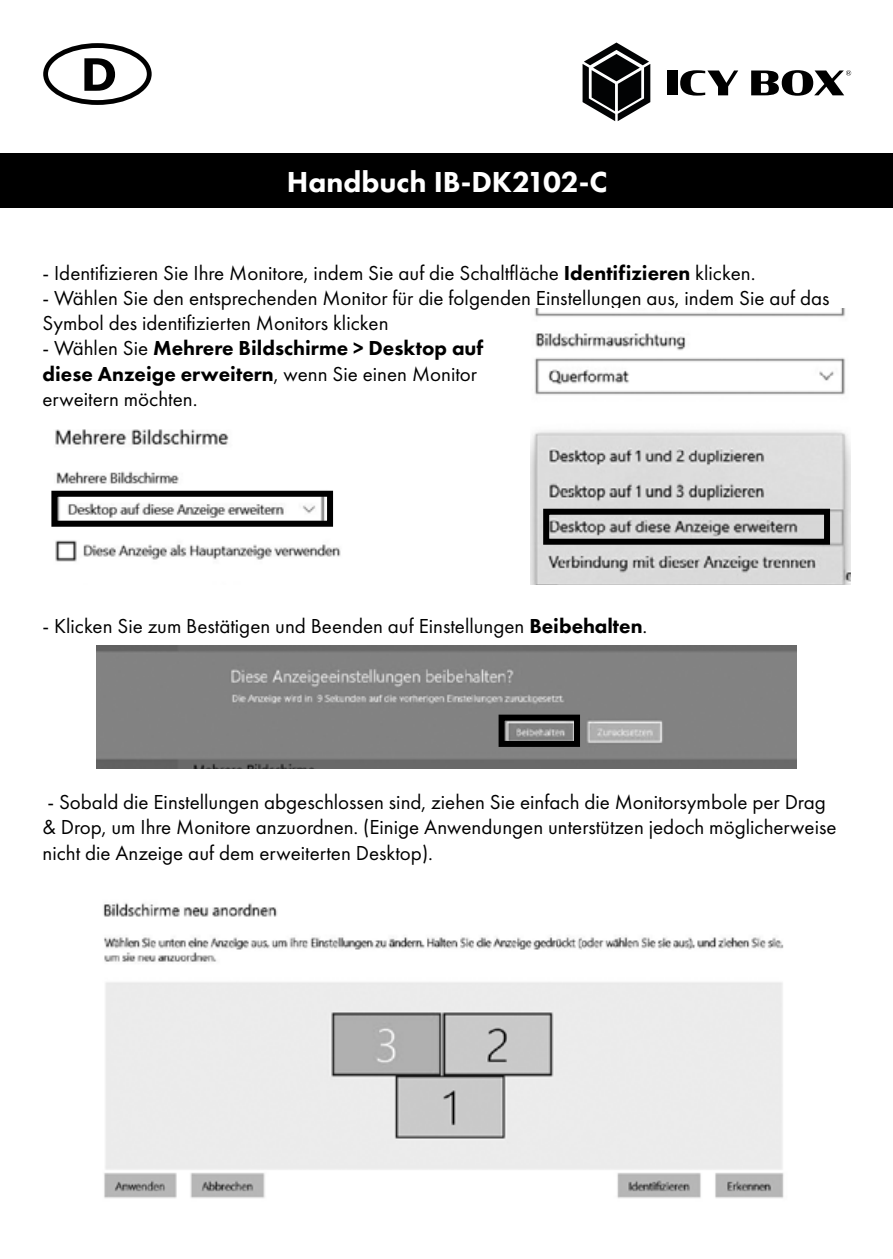
<style>
.page{position:relative;width:893px;height:1259px;background:#fff}
.page>*{position:absolute;margin:0;border:0;box-sizing:border-box;transform-origin:0 0}
.t1{font:800 30px "Futura PT";color:#fff}
.t2{font:21px/25.2px "Futura PT";color:#000}
.t3{font:800 21px/25.2px "Futura PT";color:#000}
.s1{font-weight:800}
.s2{font-weight:400}
</style>
<div class="page">
<div style="left:43px;top:43px;width:109px;height:62px;border:5px solid #000;border-radius:50%"></div>
<svg style="left:84px;top:58px;width:31px;height:33px"></svg>
<div style="left:1px;top:153px;width:892px;height:55px;background:#000"></div>
<div style="left:667px;top:70px;width:10px;height:25px;background:#000"></div>
<svg style="left:680px;top:70px;width:58px;height:26px"></svg>
<svg style="left:751px;top:70px;width:100px;height:26px"></svg>
<svg style="left:583px;top:43px;width:67px;height:78px"></svg>
<img style="left:103px;top:903px;width:681px;height:296px">
<img style="left:530px;top:308px;width:320px;height:277px">
<img style="left:51px;top:429px;width:290px;height:133px">
<div style="left:51px;top:491px;width:282px;height:36px;border:6px solid #000"></div>
<div style="left:543px;top:509px;width:287px;height:36px;border:6px solid #000"></div>
<img style="left:97px;top:645px;width:699px;height:123px">
<div style="left:499px;top:714px;width:81px;height:33px;border:6px solid #000"></div>
<h1 class="t1" style="left:287px;top:164px;width:322px">Handbuch IB-DK2102-C</h1>
<p class="t2" style="left:43px;top:260px;width:714px">- Identifizieren Sie Ihre Monitore, indem Sie auf die Schaltfläche <span class="s1">Identifizieren</span> klicken.</p>
<p class="t2" style="left:43px;top:285px;width:789px">- Wählen Sie den entsprechenden Monitor für die folgenden Einstellungen aus, indem Sie auf das<br>Symbol des identifizierten Monitors klicken</p>
<p class="t3" style="left:43px;top:335px;width:442px"><span class="s2">- Wählen Sie</span> Mehrere Bildschirme &gt; Desktop auf diese Anzeige erweitern<span class="s2">, wenn Sie einen Monitor erweitern möchten.</span></p>
<p class="t2" style="left:43px;top:613px;width:606px">- Klicken Sie zum Bestätigen und Beenden auf Einstellungen <span class="s1">Beibehalten</span>.</p>
<p class="t2" style="left:43px;top:789px;width:796px">- Sobald die Einstellungen abgeschlossen sind, ziehen Sie einfach die Monitorsymbole per Drag &amp; Drop, um Ihre Monitore anzuordnen. (Einige Anwendungen unterstützen jedoch möglicherweise nicht die Anzeige auf dem erweiterten Desktop).</p>
</div>
